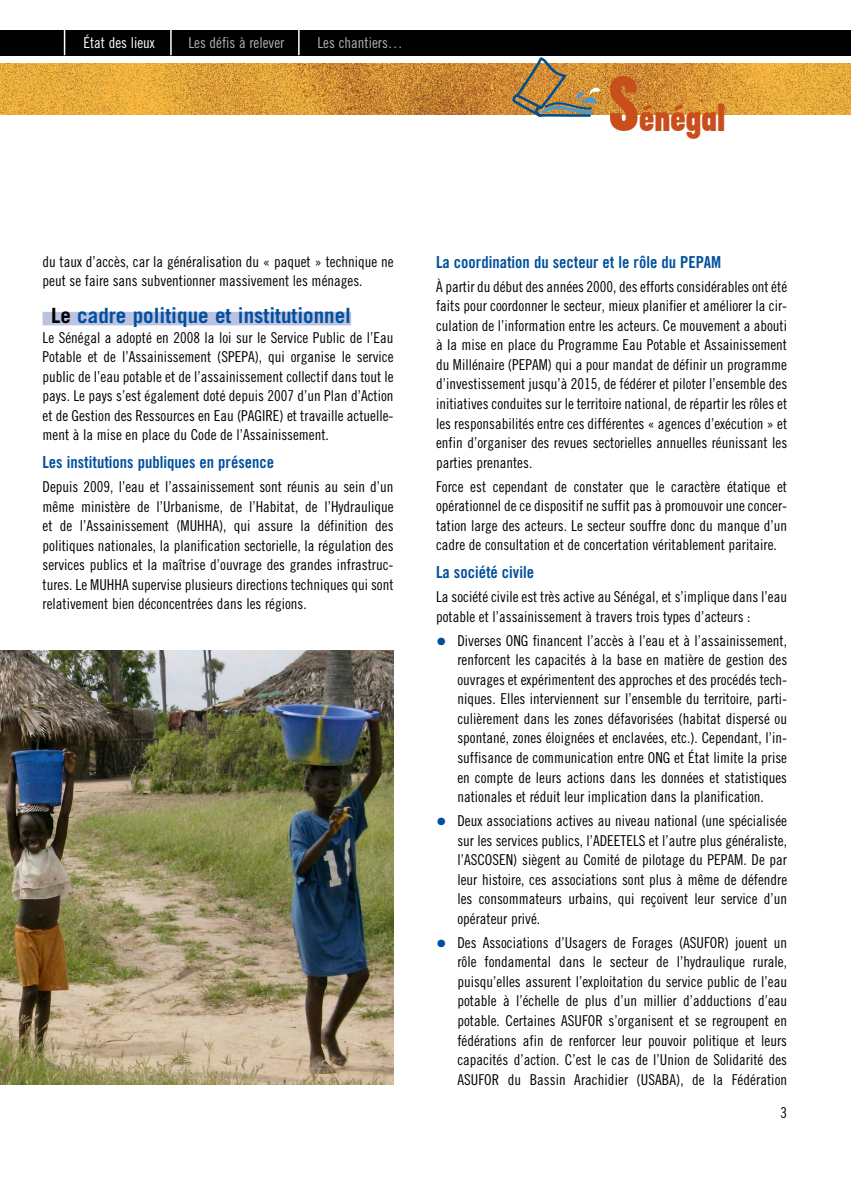
<style>
.page{position:relative;width:851px;height:1191px;background:#fff}
.page>*{position:absolute;margin:0;border:0;box-sizing:border-box;transform-origin:0 0}
.t1{font:900 39.3px "Garage Gothic";color:#c84e1b}
.t2{font:700 21px "Trade Gothic";color:#00509e}
.t3{font:16.5px "Trade Gothic Bold Cond Twenty";color:#00509e}
.t4{font:15px/19.5px "Trade Gothic Cond Eighteen";color:#000;text-align:justify}
.t5{font:15px "Trade Gothic Cond Eighteen";color:#b1b3b4}
.t6{font:15px "Trade Gothic Cond Eighteen";color:#fff}
.s1{font-size:78.45px}
.s2{color:#000}
.s3{font-size:21px;color:#00509e}
</style>
<div class="page">
<img style="left:0;top:651px;width:393px;height:433px">
<img style="left:0;top:64px;width:850px;height:51px">
<div style="left:0;top:30px;width:850px;height:25px;background:#000"></div>
<hr style="left:170px;top:30px;width:2px;height:25px;background:#fff">
<svg style="left:298px;top:30px;width:1px;height:25px"></svg>
<svg style="left:64px;top:30px;width:1px;height:25px"></svg>
<div style="left:43px;top:312px;width:308px;height:13px;background:#bcc3e1"></div>
<svg style="left:512px;top:57px;width:88px;height:60px;background:#b59460"></svg>
<p class="t6" style="left:83px;top:34px;width:73px">État des lieux</p>
<p class="t5" style="left:188px;top:34px;width:97px">Les défis à relever</p>
<p class="t5" style="left:317px;top:34px;width:87px">Les chantiers…</p>
<h1 class="t1" style="left:608px;top:96px;width:118px"><span class="s1">S</span>énégal</h1>
<p class="t4" style="left:43px;top:252px;width:352px">du taux d’accès, car la généralisation du « paquet » technique ne peut se faire sans subventionner massivement les ménages.</p>
<h2 class="t2" style="left:51px;top:303px;width:301px"><span class="s2">Le</span> cadre politique et institutionnel</h2>
<p class="t4" style="left:43px;top:327px;width:352px">Le Sénégal a adopté en 2008 la loi sur le Service Public de l’Eau Potable et de l’Assainissement (SPEPA), qui organise le service public de l’eau potable et de l’assainissement collectif dans tout le pays. Le pays s’est également doté depuis 2007 d’un Plan d’Action et de Gestion des Ressources en Eau (PAGIRE) et travaille actuelle&shy;ment à la mise en place du Code de l’Assainissement.</p>
<p class="t3" style="left:43px;top:452px;width:233px">Les institutions publiques en présence</p>
<p class="t4" style="left:43px;top:477px;width:352px">Depuis 2009, l’eau et l’assainissement sont réunis au sein d’un même ministère de l’Urbanisme, de l’Habitat, de l’Hydraulique et de l’Assainissement (MUHHA), qui assure la définition des politiques nationales, la planification sectorielle, la régulation des services publics et la maîtrise d’ouvrage des grandes infrastruc&shy;tures. Le MUHHA supervise plusieurs directions techniques qui sont relativement bien déconcentrées dans les régions.</p>
<p class="t3" style="left:436px;top:252px;width:287px">La coordination du secteur et le rôle du PEPAM</p>
<p class="t4" style="left:436px;top:276px;width:352px">À partir du début des années 2000, des efforts considérables ont été faits pour coordonner le secteur, mieux planifier et améliorer la cir&shy;culation de l’information entre les acteurs. Ce mouvement a abouti à la mise en place du Programme Eau Potable et Assainissement du Millénaire (PEPAM) qui a pour mandat de définir un programme d’investissement jusqu’à 2015, de fédérer et piloter l’ensemble des initiatives conduites sur le territoire national, de répartir les rôles et les responsabilités entre ces différentes « agences d’exécution » et enfin d’organiser des revues sectorielles annuelles réunissant les parties prenantes.</p>
<p class="t4" style="left:436px;top:476px;width:352px">Force est cependant de constater que le caractère étatique et opérationnel de ce dispositif ne suffit pas à promouvoir une concer&shy;tation large des acteurs. Le secteur souffre donc du manque d’un cadre de consultation et de concertation véritablement paritaire.</p>
<p class="t3" style="left:436px;top:562px;width:99px">La société civile</p>
<p class="t4" style="left:436px;top:587px;width:352px">La société civile est très active au Sénégal, et s’implique dans l’eau potable et l’assainissement à travers trois types d’acteurs :</p>
<p class="t4" style="left:457px;top:630px;width:331px;text-indent:-21px"><span class="s3">•</span> Diverses ONG financent l’accès à l’eau et à l’assainissement, renforcent les capacités à la base en matière de gestion des ouvrages et expérimentent des approches et des procédés tech&shy;niques. Elles interviennent sur l’ensemble du territoire, parti&shy;culièrement dans les zones défavorisées (habitat dispersé ou spontané, zones éloignées et enclavées, etc.). Cependant, l’in&shy;suffisance de communication entre ONG et État limite la prise en compte de leurs actions dans les données et statistiques nationales et réduit leur implication dans la planification.</p>
<p class="t4" style="left:457px;top:810px;width:331px;text-indent:-21px"><span class="s3">•</span> Deux associations actives au niveau national (une spécialisée sur les services publics, l’ADEETELS et l’autre plus généraliste, l’ASCOSEN) siègent au Comité de pilotage du PEPAM. De par leur histoire, ces associations sont plus à même de défendre les consommateurs urbains, qui reçoivent leur service d’un opérateur privé.</p>
<p class="t4" style="left:457px;top:932px;width:331px;text-indent:-21px"><span class="s3">•</span> Des Associations d’Usagers de Forages (ASUFOR) jouent un rôle fondamental dans le secteur de l’hydraulique rurale, puisqu’elles assurent l’exploitation du service public de l’eau potable à l’échelle de plus d’un millier d’adductions d’eau potable. Certaines ASUFOR s’organisent et se regroupent en fédérations afin de renforcer leur pouvoir politique et leurs capacités d’action. C’est le cas de l’Union de Solidarité des ASUFOR du Bassin Arachidier (USABA), de la Fédération</p>
<p class="t4" style="left:780px;top:1102px;width:8px">3</p>
</div>
